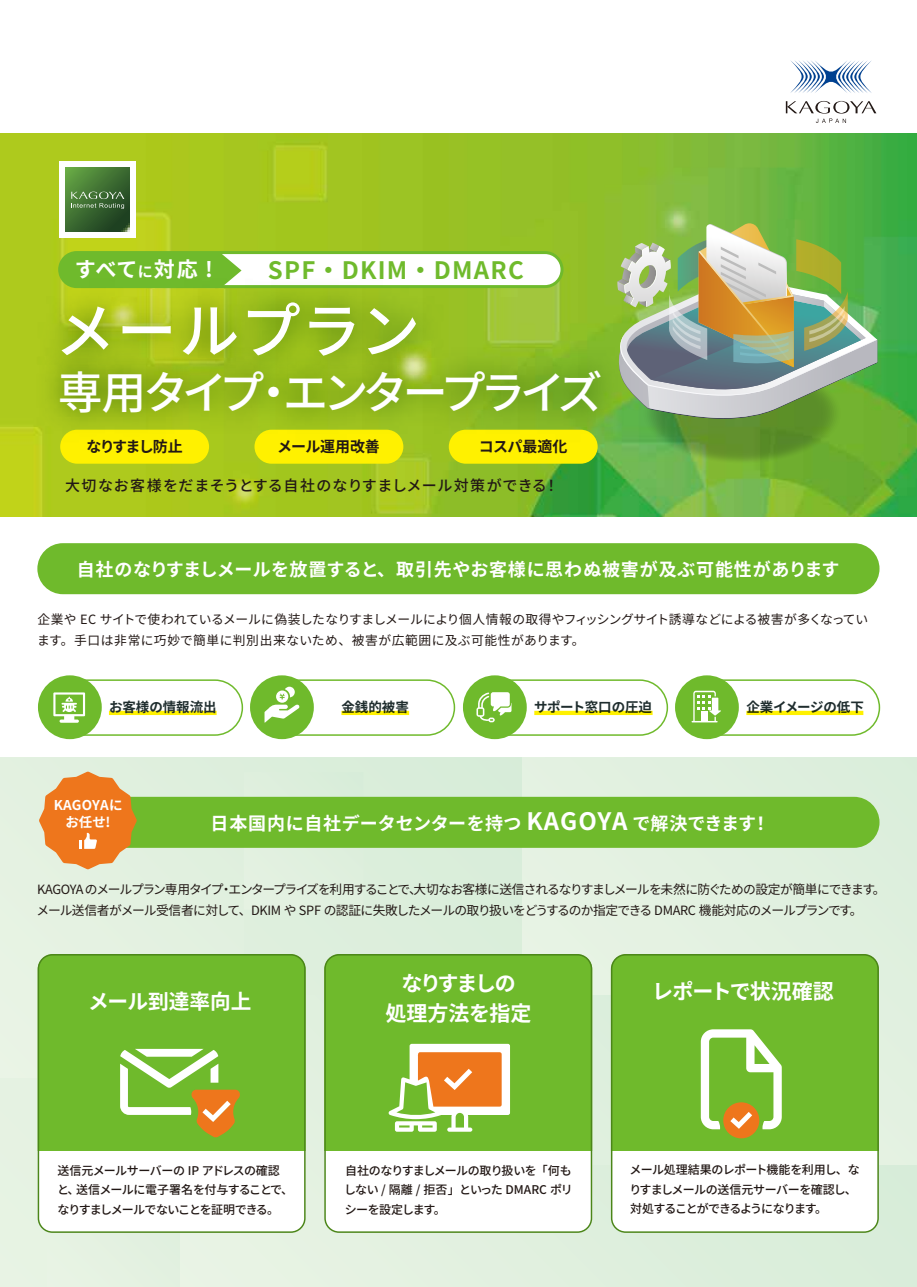
<style>
.page{position:relative;width:917px;height:1287px;background:#fff}
.page>*{position:absolute;margin:0;border:0;box-sizing:border-box;transform-origin:0 0}
.t1{font:500 60px "Noto Sans JP";letter-spacing:.025em;color:#fff}
.t2{font:500 45px "Noto Sans JP";letter-spacing:-.125em;color:#fff}
.t3{font:700 24px "Noto Sans CJ Kjp";letter-spacing:.05em;color:#6fba2c}
.t4{font:700 21px/30px "Noto Sans CJ Kjp";letter-spacing:-.02em;color:#fff;text-align:center}
.t5{font:700 20.7px "Noto Sans CJ Kjp";color:#fff}
.t6{font:700 18px "Noto Sans CJ Kjp";letter-spacing:.025em;color:#fff}
.t7{font:500 15px "Noto Sans CJ Kjp";letter-spacing:.045em;color:#221815}
.t8{font:700 15px "Noto Sans CJ Kjp";letter-spacing:-.115em;color:#221815}
.t9{font:700 15px "Noto Sans CJ Kjp";letter-spacing:-.01em;color:#221815}
.t10{font:700 15px "Noto Sans CJ Kjp";letter-spacing:-.035em;color:#221815}
.t11{font:700 13.5px "Noto Sans CJ Kjp";color:#1f2d2e}
.t12{font:700 13.5px/16.5px "Noto Sans CJ Kjp";letter-spacing:.005em;color:#fff;text-align:center}
.t13{font:700 13.5px "Noto Sans CJ Kjp";letter-spacing:-.02em;color:#1f2d2e}
.t14{font:700 13.5px "Noto Sans CJ Kjp";letter-spacing:-.025em;color:#1f2d2e}
.t15{font:12.75px/21px "Noto Sans CJ Kjp";letter-spacing:-.08em;color:#221815}
.t16{font:12.75px/21px "Noto Sans CJ Kjp";letter-spacing:.015em;color:#221815}
.t17{font:500 12px/19.5px "Noto Sans CJ Kjp";letter-spacing:-.055em;color:#221815}
.s1{font-size:15px}
.s2{font-size:24px}
</style>
<div class="page">
<img style="left:0;top:134px;width:917px;height:382px">
<svg style="left:0;top:757px;width:917px;height:530px;background:#dceedb"></svg>
<div style="left:244px;top:772px;width:119px;height:138px;background:#e0f0df"></div>
<div style="left:47px;top:1209px;width:133px;height:78px;background:#e5f2e1"></div>
<div style="left:0;top:757px;width:244px;height:320px;background:#e3f1e1"></div>
<div style="left:522px;top:757px;width:395px;height:407px;background:#e1f0e0"></div>
<div style="left:180px;top:995px;width:550px;height:292px;background:#e2f0e0"></div>
<svg style="left:611px;top:954px;width:268px;height:279px;fill:#6fba2c"></svg>
<svg style="left:38px;top:954px;width:268px;height:279px;background:#9dcf71"></svg>
<svg style="left:324px;top:954px;width:268px;height:279px;background:#9ecf72"></svg>
<div style="left:37px;top:543px;width:842px;height:51px;background:#6fba2c;border-radius:26px"></div>
<div style="left:48px;top:797px;width:831px;height:51px;background:#6fba2c;border-radius:26px"></div>
<hr style="left:109px;top:711px;width:108px;height:4px;background:#fff100">
<div style="left:38px;top:675px;width:64px;height:64px;background:#6fba2c;border-radius:50%"></div>
<div style="left:54px;top:679px;width:189px;height:57px;border:2px solid #6fba2c;border-radius:27px"></div>
<hr style="left:341px;top:711px;width:68px;height:4px;background:#fff100">
<div style="left:250px;top:675px;width:64px;height:64px;background:#6fba2c;border-radius:50%"></div>
<div style="left:266px;top:679px;width:189px;height:57px;border:2px solid #6fba2c;border-radius:27px"></div>
<hr style="left:746px;top:711px;width:117px;height:4px;background:#fff100">
<div style="left:675px;top:675px;width:64px;height:64px;background:#6fba2c;border-radius:50%"></div>
<div style="left:691px;top:679px;width:189px;height:57px;border:2px solid #6fba2c;border-radius:27px"></div>
<hr style="left:534px;top:711px;width:118px;height:4px;background:#fff100">
<div style="left:463px;top:675px;width:64px;height:64px;background:#6fba2c;border-radius:50%"></div>
<div style="left:478px;top:679px;width:190px;height:57px;border:2px solid #6fba2c;border-radius:27px"></div>
<div style="left:59px;top:161px;width:77px;height:77px;background:#fff"></div>
<svg style="left:65px;top:167px;width:65px;height:65px;background:#3c6c31"></svg>
<svg style="left:122px;top:223px;width:8px;height:9px"></svg>
<svg style="left:69px;top:192px;width:55px;height:17px"></svg>
<svg style="left:53px;top:692px;width:32px;height:31px"></svg>
<svg style="left:264px;top:687px;width:36px;height:36px"></svg>
<svg style="left:476px;top:692px;width:35px;height:30px"></svg>
<svg style="left:691px;top:691px;width:30px;height:31px"></svg>
<svg style="left:388px;top:1044px;width:122px;height:88px;background:#ccb669"></svg>
<div style="left:723px;top:1102px;width:36px;height:36px;background:#ee761c;border-radius:50%"></div>
<svg style="left:701px;top:1029px;width:81px;height:100px;background:#a8ca6f"></svg>
<svg style="left:120px;top:1049px;width:120px;height:88px;background:#a2c05b"></svg>
<div style="left:674px;top:379px;width:136px;height:69px;background:#5b8e2a;border-radius:50%"></div>
<div style="left:676px;top:380px;width:132px;height:67px;background:linear-gradient(to right,#66942d,#588b27);border-radius:50%"></div>
<div style="left:690px;top:387px;width:104px;height:53px;background:#61912e;border-radius:50%"></div>
<svg style="left:616px;top:223px;width:261px;height:196px;background:#9ab17e"></svg>
<div style="left:60px;top:253px;width:502px;height:34px;background:#fff;border-radius:17px"></div>
<svg style="left:60px;top:253px;width:170px;height:8px"></svg>
<div style="left:58px;top:251px;width:505px;height:37px;border:3px solid #6fba2c;border-radius:17px"></div>
<img style="left:19px;top:331px;width:622px;height:164px">
<img style="left:20px;top:261px;width:467px;height:193px">
<svg style="left:786px;top:101px;width:90px;height:22px"></svg>
<svg style="left:824px;top:68px;width:14px;height:17px"></svg>
<svg style="left:838px;top:60px;width:34px;height:33px"></svg>
<svg style="left:790px;top:60px;width:34px;height:33px"></svg>
<svg style="left:39px;top:772px;width:98px;height:97px"></svg>
<h3 class="t4" style="left:75px;top:255px;width:140px">すべて<span class="s1">に</span>対応 !</h3>
<h3 class="t3" style="left:268px;top:257px;width:257px">SPF・DKIM・DMARC</h3>
<h1 class="t1" style="left:55px;top:297px;width:366px">メールプラン</h1>
<h2 class="t2" style="left:58px;top:367px;width:546px">専用タイプ・エンタープライズ</h2>
<p class="t8" style="left:87px;top:438px;width:98px">なりすまし防止</p>
<p class="t9" style="left:277px;top:438px;width:104px">メール運用改善</p>
<p class="t10" style="left:479px;top:438px;width:90px">コスパ最適化</p>
<p class="t7" style="left:65px;top:477px;width:495px">大切なお客様をだまそうとする自社のなりすましメール対策ができる！</p>
<h3 class="t6" style="left:77px;top:559px;width:764px">自社のなりすましメールを放置すると、取引先やお客様に思わぬ被害が及ぶ可能性があります</h3>
<p class="t16" style="left:37px;top:609px;width:833px">企業や EC サイトで使われているメールに偽装したなりすましメールにより個人情報の取得やフィッシングサイト誘導などによる被害が多くなっています。手口は非常に巧妙で簡単に判別出来ないため、被害が広範囲に及ぶ可能性があります。</p>
<p class="t11" style="left:109px;top:699px;width:109px">お客様の情報流出</p>
<p class="t11" style="left:341px;top:699px;width:69px">金銭的被害</p>
<p class="t13" style="left:534px;top:699px;width:119px">サポート窓口の圧迫</p>
<p class="t14" style="left:746px;top:699px;width:119px">企業イメージの低下</p>
<p class="t12" style="left:54px;top:797px;width:70px">KAGOYAにお任せ!</p>
<h3 class="t6" style="left:210px;top:813px;width:561px">日本国内に自社データセンターを持つ <span class="s2">KAGOYA</span> で解決できます！</h3>
<p class="t15" style="left:37px;top:879px;width:850px">KAGOYA のメールプラン専用タイプ・エンタープライズを利用することで、大切なお客様に送信されるなりすましメールを未然に防ぐための設定が簡単にできます。メール送信者がメール受信者に対して、DKIM や SPF の認証に失敗したメールの取り扱いをどうするのか指定できる DMARC 機能対応のメールプランです。</p>
<h3 class="t5" style="left:88px;top:990px;width:165px">メール到達率向上</h3>
<h3 class="t4" style="left:385px;top:969px;width:148px">なりすましの<br>処理方法を指定</h3>
<p class="t17" style="left:57px;top:1161px;width:237px">送信元メールサーバーの IP アドレスの確認と、送信メールに電子署名を付与することで、なりすましメールでないことを証明できる。</p>
<p class="t17" style="left:344px;top:1161px;width:230px;text-align:justify">自社のなりすましメールの取り扱いを「何もしない / 隔離 / 拒否」といった DMARC ポリシーを設定します。</p>
<h3 class="t4" style="left:652px;top:976px;width:183px">レポートで状況確認</h3>
<p class="t17" style="left:629px;top:1160px;width:232px">メール処理結果のレポート機能を利用し、なりすましメールの送信元サーバーを確認し、対処することができるようになります。</p>
</div>
